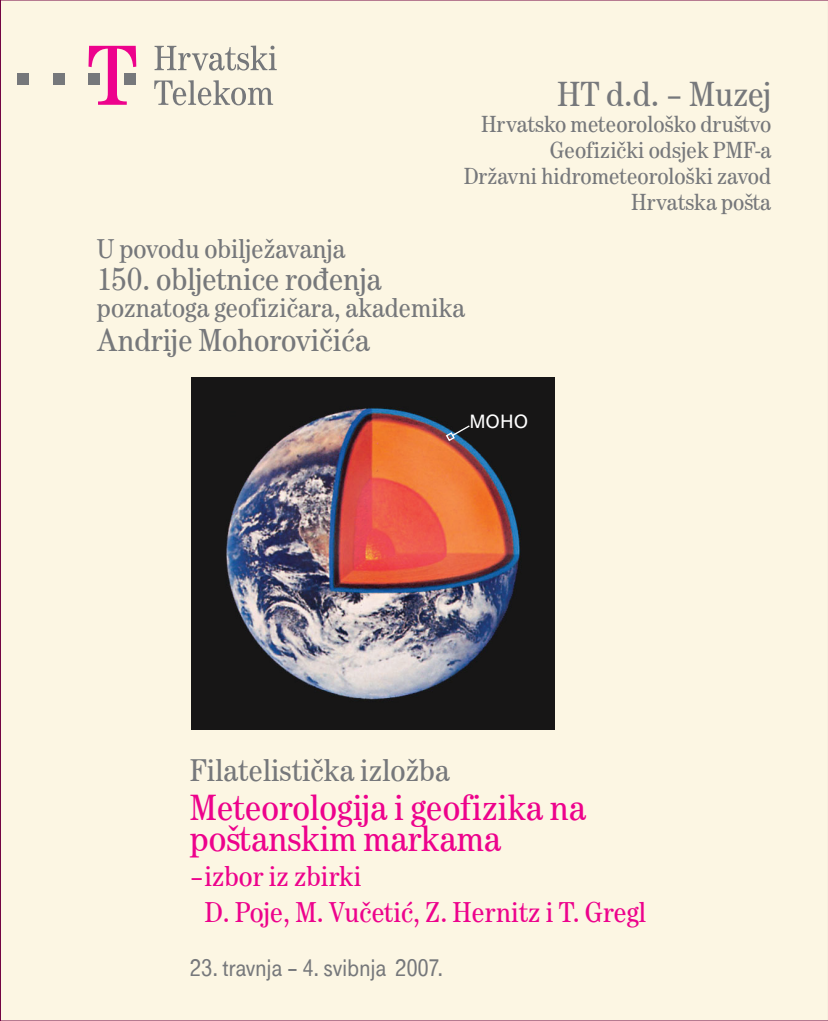
<style>
.page{position:relative;width:828px;height:1021px;background:#fff}
.page>*{position:absolute;margin:0;border:0;box-sizing:border-box;transform-origin:0 0}
.t1{font:37.6px/30.4px "Tele Antiqua EE";color:#ed028c}
.t2{font:36px "Tele Antiqua EE";color:#76787b}
.t3{font:32.8px "Tele Antiqua EE";color:#76787b}
.t4{font:32.4px "Tele Antiqua EE";color:#76787b}
.t5{font:29.6px/35.5px "Tele Antiqua EE";color:#ed028c}
.t6{font:28px "Tele Antiqua EE";color:#76787b}
.t7{font:24.8px "Tele Grotesk EE Halb";letter-spacing:-.01em;color:#76787b}
.t8{font:24px/26px "Tele Antiqua EE";color:#76787b;text-align:right}
.t9{font:19.88px "Tele Grotesk EE Halb";color:#fff;scale:1.15 1}
</style>
<div class="page">
<div style="left:0;top:0;width:828px;height:1020px;background:#fcf6e3"></div>
<div style="left:17px;top:73px;width:12px;height:12px;background:#76787b"></div>
<div style="left:53px;top:73px;width:12px;height:12px;background:#76787b"></div>
<svg style="left:155px;top:46px;width:122px;height:25px;background:#d4d0c4"></svg>
<svg style="left:154px;top:80px;width:119px;height:25px;background:#d4d1c4"></svg>
<svg style="left:88px;top:46px;width:48px;height:59px;background:#e997bb"></svg>
<img style="left:191px;top:377px;width:363px;height:352px">
<svg style="left:445px;top:424px;width:26px;height:18px"></svg>
<h2 class="t2" style="left:557px;top:74px;width:216px">HT d.d. – Muzej</h2>
<p class="t8" style="left:464px;top:111px;width:309px">Hrvatsko meteorološko društvo<br>Geofizički odsjek PMF-a<br>Državni hidrometeorološki zavod<br>Hrvatska pošta</p>
<p class="t6" style="left:97px;top:233px;width:250px">U povodu obilježavanja</p>
<h3 class="t3" style="left:97px;top:261px;width:286px">150. obljetnice rođenja</h3>
<p class="t6" style="left:97px;top:292px;width:370px">poznatoga geofizičara, akademika</p>
<h3 class="t3" style="left:97px;top:321px;width:274px">Andrije Mohorovičića</h3>
<p class="t9" style="left:469px;top:410px;width:53px">MOHO</p>
<h3 class="t4" style="left:190px;top:752px;width:261px">Filatelistička izložba</h3>
<h1 class="t1" style="left:190px;top:793px;width:398px">Meteorologija i geofizika na poštanskim markama</h1>
<p class="t5" style="left:204px;top:859px;width:443px;text-indent:-14px">–izbor iz zbirki<br>D. Poje, M. Vučetić, Z. Hernitz i T. Gregl</p>
<p class="t7" style="left:190px;top:953px;width:255px">23. travnja – 4. svibnja 2007.</p>
</div>
